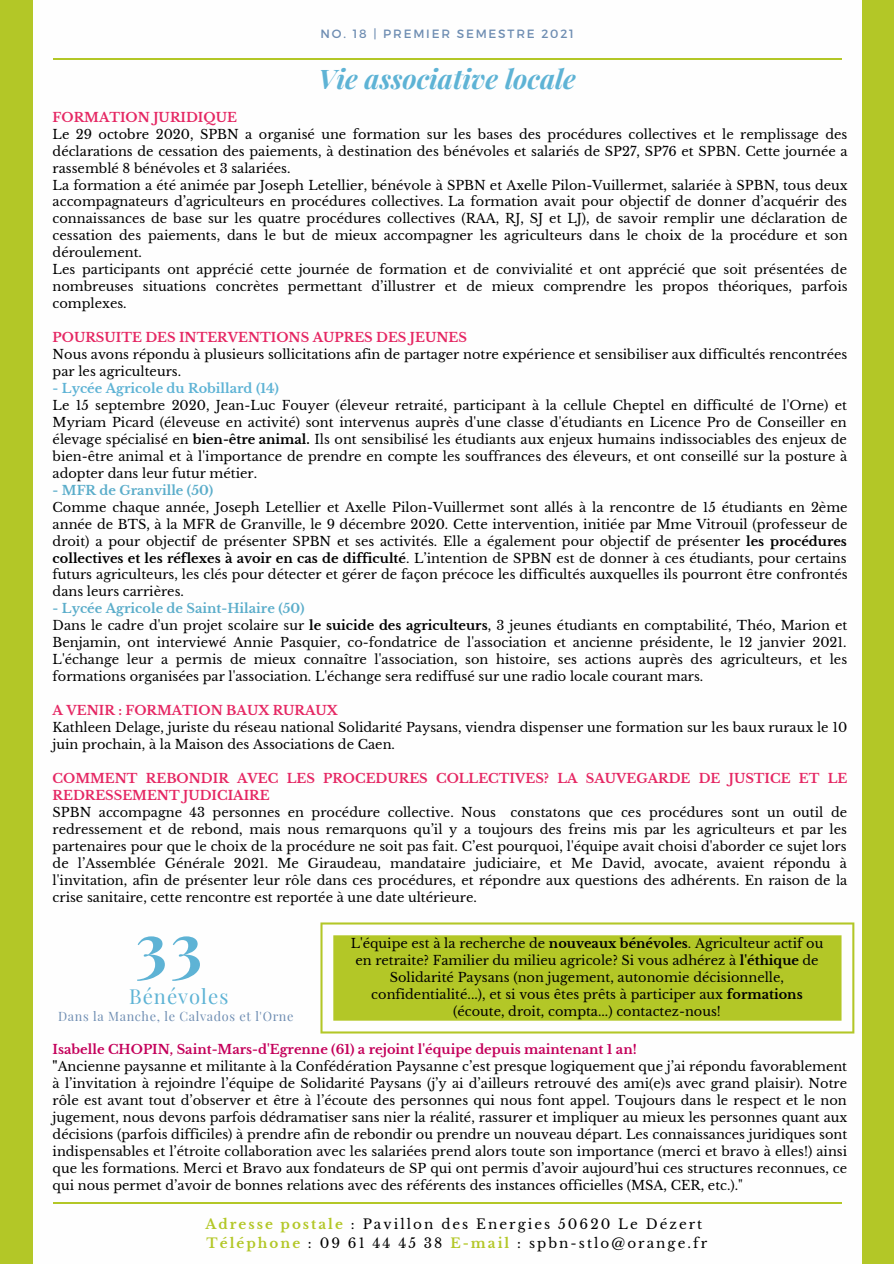
<style>
.page{position:relative;width:894px;height:1264px;background:#fff}
.page>*{position:absolute;margin:0;border:0;box-sizing:border-box;transform-origin:0 0}
.t1{font:700 65.25px "Playfair Display";color:#5eb3d5}
.t2{font:italic 700 27px "Playfair Display";color:#5eb3d5}
.t3{font:20.25px "Playfair Display";letter-spacing:.05em;color:#5eb3d5}
.t4{font:13.5px/18.9px "Libre Baskerville";letter-spacing:.15em;color:#000}
.t5{font:12.9px/17px "Libre Baskerville";color:#000}
.t6{font:700 12.9px/17px "Libre Baskerville";color:#e52763}
.t7{font:700 12.9px "Libre Baskerville";color:#5eb3d5}
.t8{font:700 12.9px "Libre Baskerville";color:#5badca}
.t9{font:12.6px "Playfair Display";letter-spacing:.05em;color:#6e8db2}
.t10{font:12px "Montserrat";letter-spacing:.15em;color:#6e8db2}
.s1{font-weight:700}
.s2{font-weight:700;color:#5badca}
.s3{font-weight:700;color:#c4005a}
.s4{font-weight:700;color:#b3c727}
</style>
<div class="page">
<div style="left:861px;top:0;width:32px;height:1263px;background:#b3c727"></div>
<div style="left:0;top:0;width:33px;height:1263px;background:#b3c727"></div>
<hr style="left:53px;top:1202px;width:788px;height:1px;background:#b3c727">
<hr style="left:53px;top:59px;width:788px;height:1px;background:#b3c727">
<svg style="left:320px;top:922px;width:534px;height:111px;fill:#b3c727"></svg>
<p class="t10" style="left:320px;top:26px;width:255px">NO. 18 | PREMIER SEMESTRE 2021</p>
<h2 class="t2" style="left:318px;top:59px;width:259px">Vie associative locale</h2>
<p class="t6" style="left:53px;top:109px;width:186px">FORMATION JURIDIQUE</p>
<p class="t5" style="left:53px;top:126px;width:796px">Le 29 octobre 2020, SPBN a organisé une formation sur les bases des procédures collectives et le remplissage des déclarations de cessation des paiements, à destination des bénévoles et salariés de SP27, SP76 et SPBN. Cette journée a rassemblé 8 bénévoles et 3 salariées.<br>La formation a été animée par Joseph Letellier, bénévole à SPBN et Axelle Pilon-Vuillermet, salariée à SPBN, tous deux accompagnateurs d’agriculteurs en procédures collectives. La formation avait pour objectif de donner d’acquérir des connaissances de base sur les quatre procédures collectives (RAA, RJ, SJ et LJ), de savoir remplir une déclaration de cessation des paiements, dans le but de mieux accompagner les agriculteurs dans le choix de la procédure et son déroulement.<br>Les participants ont apprécié cette journée de formation et de convivialité et ont apprécié que soit présentées de nombreuses situations concrètes permettant d’illustrer et de mieux comprendre les propos théoriques, parfois complexes.</p>
<p class="t6" style="left:53px;top:329px;width:415px">POURSUITE DES INTERVENTIONS AUPRES DES JEUNES</p>
<p class="t5" style="left:53px;top:346px;width:796px">Nous avons répondu à plusieurs sollicitations afin de partager notre expérience et sensibiliser aux difficultés rencontrées par les agriculteurs.</p>
<p class="t7" style="left:53px;top:380px;width:228px">- Lycée Agricole du Robillard (14)</p>
<p class="t5" style="left:53px;top:397px;width:796px;text-align:justify">Le 15 septembre 2020, Jean-Luc Fouyer (éleveur retraité, participant à la cellule Cheptel en difficulté de l'Orne) et Myriam Picard (éleveuse en activité) sont intervenus auprès d'une classe d'étudiants en Licence Pro de Conseiller en élevage spécialisé en <span class="s1">bien-être animal.</span> Ils ont sensibilisé les étudiants aux enjeux humains indissociables des enjeux de bien-être animal et à l'importance de prendre en compte les souffrances des éleveurs, et ont conseillé sur la posture à adopter dans leur futur métier.</p>
<p class="t8" style="left:53px;top:482px;width:162px">- MFR de Granville (50)</p>
<p class="t5" style="left:53px;top:498px;width:796px;text-align:justify">Comme chaque année, Joseph Letellier et Axelle Pilon-Vuillermet sont allés à la rencontre de 15 étudiants en 2ème année de BTS, à la MFR de Granville, le 9 décembre 2020. Cette intervention, initiée par Mme Vitrouil (professeur de droit) a pour objectif de présenter SPBN et ses activités. Elle a également pour objectif de présenter <span class="s1">les procédures collectives et les réflexes à avoir en cas de difficulté</span>. L’intention de SPBN est de donner à ces étudiants, pour certains futurs agriculteurs, les clés pour détecter et gérer de façon précoce les difficultés auxquelles ils pourront être confrontés dans leurs carrières.</p>
<p class="t5" style="left:53px;top:600px;width:796px"><span class="s2">- Lycée Agricole de Saint-Hilaire (50)<br></span>Dans le cadre d'un projet scolaire sur <span class="s1">le suicide des agriculteurs</span>, 3 jeunes étudiants en comptabilité, Théo, Marion et Benjamin, ont interviewé Annie Pasquier, co-fondatrice de l'association et ancienne présidente, le 12 janvier 2021.<br>L'échange leur a permis de mieux connaître l'association, son histoire, ses actions auprès des agriculteurs, et les formations organisées par l'association. L'échange sera rediffusé sur une radio locale courant mars.</p>
<p class="t6" style="left:53px;top:702px;width:287px">A VENIR : FORMATION BAUX RURAUX</p>
<p class="t5" style="left:53px;top:719px;width:796px">Kathleen Delage, juriste du réseau national Solidarité Paysans, viendra dispenser une formation sur les baux ruraux le 10 juin prochain, à la Maison des Associations de Caen.</p>
<p class="t6" style="left:53px;top:770px;width:796px">COMMENT REBONDIR AVEC LES PROCEDURES COLLECTIVES? LA SAUVEGARDE DE JUSTICE ET LE<br>REDRESSEMENT JUDICIAIRE</p>
<p class="t5" style="left:53px;top:803px;width:796px;text-align:justify">SPBN accompagne 43 personnes en procédure collective. Nous constatons que ces procédures sont un outil de redressement et de rebond, mais nous remarquons qu’il y a toujours des freins mis par les agriculteurs et par les partenaires pour que le choix de la procédure ne soit pas fait. C’est pourquoi, l'équipe avait choisi d'aborder ce sujet lors de l’Assemblée Générale 2021. Me Giraudeau, mandataire judiciaire, et Me David, avocate, avaient répondu à l'invitation, afin de présenter leur rôle dans ces procédures, et répondre aux questions des adhérents. En raison de la crise sanitaire, cette rencontre est reportée à une date ultérieure.</p>
<h1 class="t1" style="left:135px;top:900px;width:68px">33</h1>
<h3 class="t3" style="left:129px;top:981px;width:101px">Bénévoles</h3>
<p class="t9" style="left:58px;top:1007px;width:237px">Dans la Manche, le Calvados et l'Orne</p>
<p class="t5" style="left:350px;top:934px;width:474px;text-align:center">L'équipe est à la recherche de <span class="s1">nouveaux bénévoles</span>. Agriculteur actif ou en retraite? Familier du milieu agricole? Si vous adhérez à <span class="s1">l'éthique</span> de Solidarité Paysans (non jugement, autonomie décisionnelle, confidentialité...), et si vous êtes prêts à participer aux <span class="s1">formations </span>(écoute, droit, compta...) contactez-nous!</p>
<p class="t5" style="left:53px;top:1041px;width:796px"><span class="s3">Isabelle CHOPIN, Saint-Mars-d'Egrenne (61) a rejoint l'équipe depuis maintenant 1 an!<br></span><span class="s1">"</span>Ancienne paysanne et militante à la Confédération Paysanne c’est presque logiquement que j’ai répondu favorablement à l’invitation à rejoindre l’équipe de Solidarité Paysans (j’y ai d’ailleurs retrouvé des ami(e)s avec grand plaisir). Notre rôle est avant tout d’observer et être à l’écoute des personnes qui nous font appel. Toujours dans le respect et le non jugement, nous devons parfois dédramatiser sans nier la réalité, rassurer et impliquer au mieux les personnes quant aux décisions (parfois difficiles) à prendre afin de rebondir ou prendre un nouveau départ. Les connaissances juridiques sont indispensables et l’étroite collaboration avec les salariées prend alors toute son importance (merci et bravo à elles!) ainsi que les formations. Merci et Bravo aux fondateurs de SP qui ont permis d’avoir aujourd’hui ces structures reconnues, ce qui nous permet d’avoir de bonnes relations avec des référents des instances officielles (MSA, CER, etc.)."</p>
<p class="t4" style="left:205px;top:1214px;width:503px"><span class="s4">Adresse postale</span> : Pavillon des Energies 50620 Le Dézert<br><span class="s4">Téléphone</span> : 09 61 44 45 38 <span class="s4">E-mail</span> : spbn-stlo@orange.fr</p>
</div>
